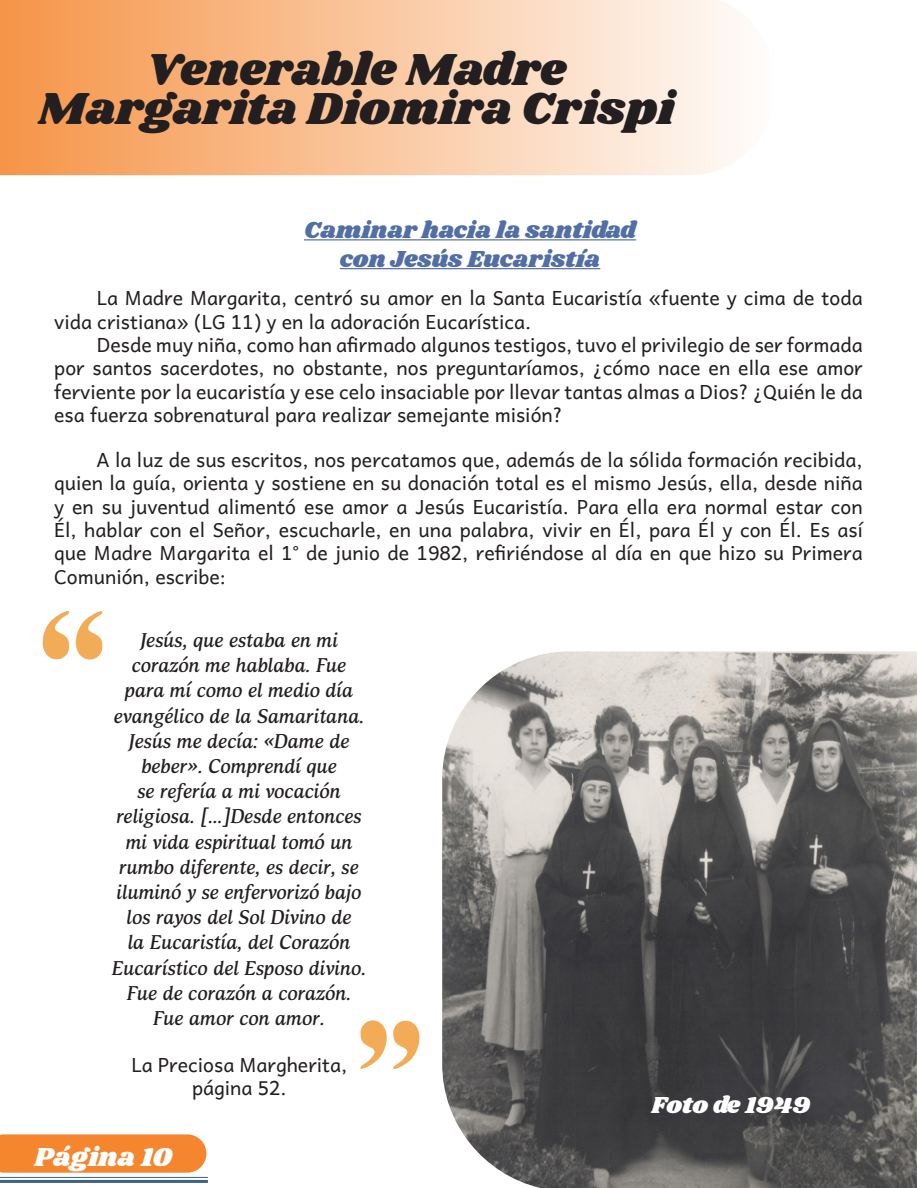
<style>
.page{position:relative;width:918px;height:1188px;background:#fff}
.page>*{position:absolute;margin:0;border:0;box-sizing:border-box;transform-origin:0 0}
.Títulos{font:46.5px "Shrikhand";color:#231f20}
.t1{font:27px "Shrikhand";color:#fff}
.t2{font:24px "Shrikhand";color:#526fa5}
.t3{font:24px "Shrikhand";color:#fff}
.t4{font:italic 500 21px/25.2px "Arcuata Trial";color:#231f20;text-align:center}
.t5{font:19.5px/23.4px "Andika Basic";color:#231f20;text-align:justify}
</style>
<div class="page">
<div style="left:0;top:1134px;width:206px;height:39px;background:#f5862e"></div>
<hr style="left:0;top:1180px;width:208px;height:3px;background:#3c638d">
<hr style="left:0;top:1177px;width:208px;height:1px;background:#3c638d">
<svg style="left:0;top:0;width:738px;height:175px;background:#f9c69d"></svg>
<img style="left:442px;top:651px;width:475px;height:537px">
<hr style="left:304px;top:239px;width:332px;height:1px;background:#526fa5">
<hr style="left:340px;top:268px;width:260px;height:1px;background:#526fa5">
<img style="left:42px;top:611px;width:61px;height:49px">
<img style="left:360px;top:1020px;width:60px;height:49px">
<p class="Títulos" style="left:146px;top:37px;width:422px">Venerable Madre</p>
<p class="Títulos" style="left:38px;top:76px;width:638px">Margarita Diomira Crispi</p>
<p class="t2" style="left:304px;top:213px;width:334px">Caminar hacia la santidad</p>
<p class="t2" style="left:340px;top:242px;width:262px">con Jesús Eucaristía</p>
<p class="t5" style="left:54px;top:284px;width:810px;text-indent:43px">La Madre Margarita, centró su amor en la Santa Eucaristía «fuente y cima de toda vida cristiana» (LG 11) y en la adoración Eucarística.</p>
<p class="t5" style="left:54px;top:330px;width:810px;text-indent:43px">Desde muy niña, como han afirmado algunos testigos, tuvo el privilegio de ser formada por santos sacerdotes, no obstante, nos preguntaríamos, ¿cómo nace en ella ese amor ferviente por la eucaristía y ese celo insaciable por llevar tantas almas a Dios? ¿Quién le da esa fuerza sobrenatural para realizar semejante misión?</p>
<p class="t5" style="left:54px;top:445px;width:810px;text-indent:43px">A la luz de sus escritos, nos percatamos que, además de la sólida formación recibida, quien la guía, orienta y sostiene en su donación total es el mismo Jesús, ella, desde niña y en su juventud alimentó ese amor a Jesús Eucaristía. Para ella era normal estar con Él, hablar con el Señor, escucharle, en una palabra, vivir en Él, para Él y con Él. Es así que Madre Margarita el 1° de junio de 1982, refiriéndose al día en que hizo su Primera Comunión, escribe:</p>
<p class="t4" style="left:112px;top:627px;width:256px">Jesús, que estaba en mi corazón me hablaba. Fue para mí como el medio día evangélico de la Samaritana.<br>Jesús me decía: «Dame de beber». Comprendí que<br>se refería a mi vocación religiosa. [...]Desde entonces mi vida espiritual tomó un rumbo diferente, es decir, se iluminó y se enfervorizó bajo los rayos del Sol Divino de<br>la Eucaristía, del Corazón<br>Eucarístico del Esposo divino.<br>Fue de corazón a corazón.</p>
<p class="t4" style="left:154px;top:1005px;width:173px">Fue amor con amor.</p>
<p class="t5" style="left:131px;top:1050px;width:217px">La Preciosa Margherita,</p>
<p class="t5" style="left:192px;top:1073px;width:96px">página 52.</p>
<h2 class="t1" style="left:35px;top:1138px;width:139px">Página 10</h2>
<p class="t3" style="left:651px;top:1089px;width:160px">Foto de 1949</p>
</div>
